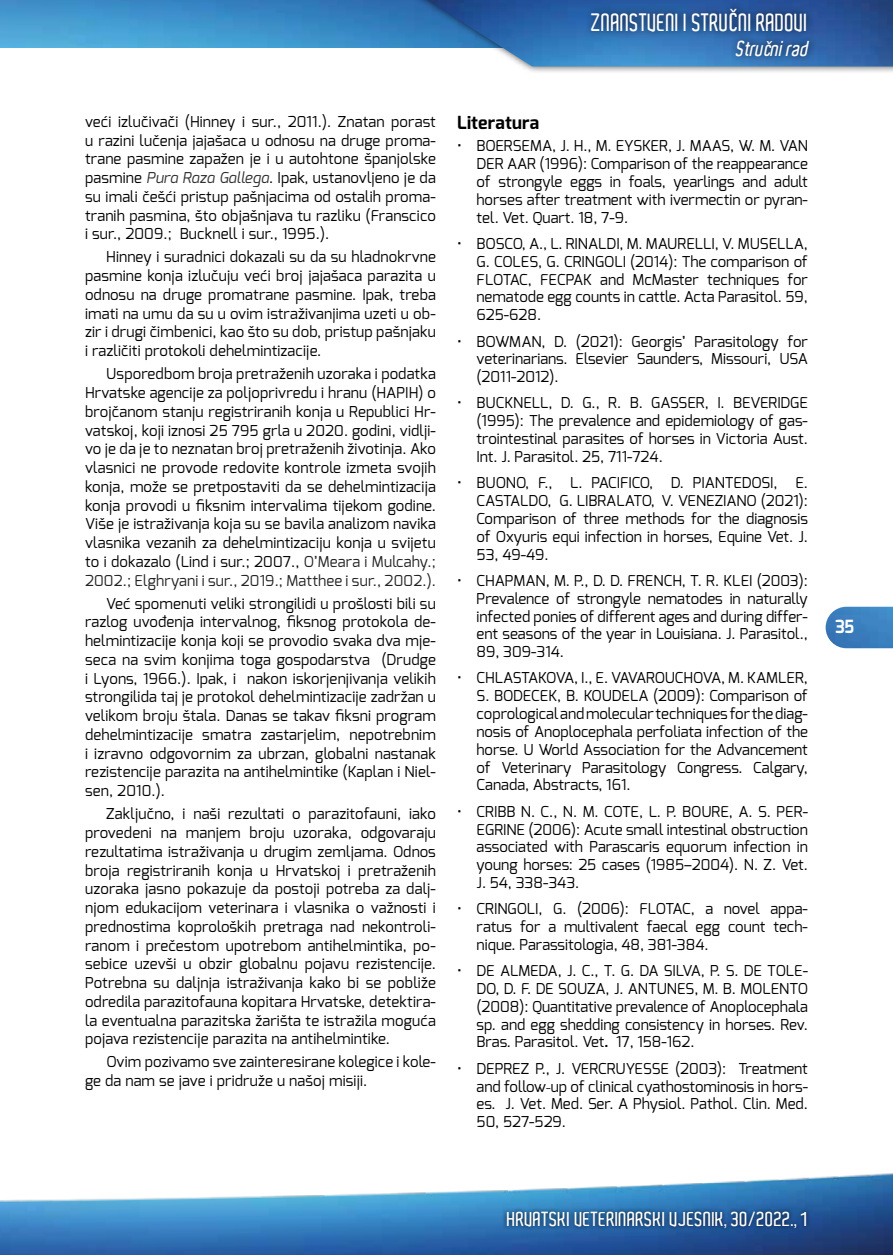
<style>
.page{position:relative;width:893px;height:1255px;background:#fff}
.page>*{position:absolute;margin:0;border:0;box-sizing:border-box;transform-origin:0 0}
.t1{font:600 24px "Aldo";color:#fff;scale:.9 1}
.t2{font:italic 600 21px "Aldo";color:#fff;scale:.9 1}
.t3{font:600 19.5px "Aldo";color:#fff}
.t4{font:700 18.15px "Exo";color:#fff;scale:.9 1}
.t5{font:700 18px "Exo";letter-spacing:.01em;color:#000}
.t6{font:15px/18.8px "Exo";color:#000;text-align:justify}
.s1{font-family:"Libel Suit Rg";font-weight:400;font-size:22.5px}
.s2{font-family:"Libel Suit Rg";font-weight:400;font-size:18.45px}
.s3{font-style:italic;color:#2e2e2e}
.s4{color:#222}
.s5{font-weight:700}
.s6{font-family:"Bodoni Svty Two OSITCTT"}
</style>
<div class="page">
<img style="left:0;top:0;width:388px;height:47px">
<div style="left:388px;top:0;width:505px;height:75px;background:#000;opacity:.75"></div>
<img style="left:395px;top:0;width:498px;height:66px">
<img style="left:0;top:1173px;width:893px;height:81px">
<img style="left:826px;top:606px;width:67px;height:42px">
<div style="left:503px;top:1207px;width:308px;height:25px;background:#000;opacity:.75"></div>
<div style="left:584px;top:1px;width:233px;height:63px;background:#000;opacity:.75"></div>
<h1 class="t1" style="left:591px;top:9px;width:242px">ZNANSTVENI I STRU<span class="s1">Č</span>NI RADOVI</h1>
<h2 class="t2" style="left:735px;top:36px;width:87px">Stru<span class="s2">č</span>nirad</h2>
<p class="t6" style="left:85px;top:112px;width:352px">veći izlučivači (Hinney i sur., 2011.). Znatan porast u razini lučenja jajašaca u odnosu na druge proma&shy;trane pasmine zapažen je i u autohtone španjolske pasmine <span class="s3">Pura Raza Gallega</span>. Ipak, ustanovljeno je da su imali češći pristup pašnjacima od ostalih proma&shy;tranih pasmina, što objašnjava tu razliku (Franscico i sur., 2009.; Bucknell i sur., 1995.).</p>
<p class="t6" style="left:85px;top:247px;width:352px;text-indent:21px">Hinney i suradnici dokazali su da su hladnokrvne pasmine konja izlučuju veći broj jajašaca parazita u odnosu na druge promatrane pasmine. Ipak, treba imati na umu da su u ovim istraživanjima uzeti u ob&shy;zir i drugi čimbenici, kao što su dob, pristup pašnjaku i različiti protokoli dehelmintizacije.</p>
<p class="t6" style="left:85px;top:364px;width:352px;text-indent:21px">Usporedbom broja pretraženih uzoraka i podatka Hrvatske agencije za poljoprivredu i hranu (HAPIH) o brojčanom stanju registriranih konja u Republici Hr&shy;vatskoj, koji iznosi 25 795 grla u 2020. godini, vidlji&shy;vo je da je to neznatan broj pretraženih životinja. Ako vlasnici ne provode redovite kontrole izmeta svojih konja, može se pretpostaviti da se dehelmintizacija konja provodi u fiksnim intervalima tijekom godine.<br>Više je istraživanja koja su se bavila analizom navika vlasnika vezanih za dehelmintizaciju konja u svijetu to i dokazalo (Lind i sur.; 2007., <span class="s4">O’Meara i Mulcahy.; 2002.; Elghryani i sur., 2019.; Matthee i sur., 2002.).</span></p>
<p class="t6" style="left:85px;top:593px;width:352px;text-indent:21px">Već spomenuti veliki strongilidi u prošlosti bili su razlog uvođenja intervalnog, fiksnog protokola de&shy;helmintizacije konja koji se provodio svaka dva mje&shy;seca na svim konjima toga gospodarstva (Drudge i Lyons, 1966.). Ipak, i nakon iskorjenjivanja velikih strongilida taj je protokol dehelmintizacije zadržan u velikom broju štala. Danas se takav fiksni program dehelmintizacije smatra zastarjelim, nepotrebnim i izravno odgovornim za ubrzan, globalni nastanak rezistencije parazita na antihelmintike (Kaplan i Niel&shy;sen, 2010.).</p>
<p class="t6" style="left:85px;top:804px;width:352px;text-indent:21px">Zaključno, i naši rezultati o parazitofauni, iako provedeni na manjem broju uzoraka, odgovaraju rezultatima istraživanja u drugim zemljama. Odnos broja registriranih konja u Hrvatskoj i pretraženih uzoraka jasno pokazuje da postoji potreba za dalj&shy;njom edukacijom veterinara i vlasnika o važnosti i prednostima koproloških pretraga nad nekontroli&shy;ranom i prečestom upotrebom antihelmintika, po&shy;sebice uzevši u obzir globalnu pojavu rezistencije.<br>Potrebna su daljnja istraživanja kako bi se pobliže odredila parazitofauna kopitara Hrvatske, detektira&shy;la eventualna parazitska žarišta te istražila moguća pojava rezistencije parazita na antihelmintike.</p>
<p class="t6" style="left:85px;top:1052px;width:352px;text-indent:21px">Ovim pozivamo sve zainteresirane kolegice i kole&shy;ge da nam se jave i pridruže u našoj misiji.</p>
<p class="t5" style="left:457px;top:111px;width:84px">Literatura</p>
<p class="t6" style="left:477px;top:137px;width:333px;line-height:17.9px;text-indent:-20px">• BOERSEMA, J. H., M. EYSKER, J. MAAS, W. M. VAN DER AAR (1996): Comparison of the reappearance of strongyle eggs in foals, yearlings and adult horses after treatment with ivermectin or pyran&shy;tel. Vet. Quart. 18, 7-9.</p>
<p class="t6" style="left:477px;top:234px;width:333px;line-height:17.9px;text-indent:-20px">• BOSCO, A., L. RINALDI, M. MAURELLI, V. MUSELLA, G. COLES, G. CRINGOLI (2014): The comparison of FLOTAC, FECPAK and McMaster techniques for nematode egg counts in cattle. Acta Parasitol. 59, 625-628.</p>
<p class="t6" style="left:477px;top:332px;width:333px;line-height:17.9px;text-indent:-20px">• BOWMAN, D. (2021): Georgis’ Parasitology for veterinarians. Elsevier Saunders, Missouri, USA (2011-2012).</p>
<p class="t6" style="left:477px;top:394px;width:333px;line-height:17.9px;text-indent:-20px">• BUCKNELL, D. G., R. B. GASSER, I. BEVERIDGE (1995): The prevalence and epidemiology of gas&shy;trointestinal parasites of horses in Victoria Aust.<br>Int. J. Parasitol. 25, 711-724.</p>
<p class="t6" style="left:477px;top:474px;width:333px;line-height:17.9px;text-indent:-19px">• BUONO, F., L. PACIFICO, D. PIANTEDOSI, E.<br>CASTALDO, G. LIBRALATO, V. VENEZIANO (2021):<br>Comparison of three methods for the diagnosis of Oxyuris equi infection in horses, Equine Vet. J.<br>53, 49-49.</p>
<p class="t6" style="left:477px;top:571px;width:333px;line-height:17.9px;text-indent:-20px">• CHAPMAN, M. P., D. D. FRENCH, T. R. KLEI (2003):<br>Prevalence of strongyle nematodes in naturally infected ponies of different ages and during differ&shy;ent seasons of the year in Louisiana. J. Parasitol., 89, 309-314.</p>
<p class="t6" style="left:477px;top:669px;width:333px;line-height:17.9px;text-indent:-20px">• CHLASTAKOVA, I., E. VAVAROUCHOVA, M. KAMLER, S. BODECEK, B. KOUDELA (2009): Comparison of coprological and molecular techniquesfor the diag&shy;nosis of Anoplocephala perfoliata infection of the horse. U World Association for the Advancement of Veterinary Parasitology Congress. Calgary, Canada, Abstracts, 161.</p>
<p class="t6" style="left:477px;top:802px;width:333px;line-height:17.9px;text-indent:-20px">• CRIBB N. C., N. M. COTE, L. P. BOURE, A. S. PER-EGRINE (2006): Acute small intestinal obstruction associated with Parascaris equorum infection in young horses: 25 cases (1985–2004). N. Z. Vet.<br>J. 54, 338-343.</p>
<p class="t6" style="left:477px;top:899px;width:333px;line-height:17.9px;text-indent:-20px">• CRINGOLI, G. (2006): FLOTAC, a novel appa&shy;ratus for a multivalent faecal egg count tech&shy;nique. Parassitologia, 48, 381-384.</p>
<p class="t6" style="left:477px;top:961px;width:333px;line-height:17.9px;text-indent:-20px">• DE ALMEDA, J. C., T. G. DA SILVA, P. S. DE TOLE-DO, D. F. DE SOUZA, J. ANTUNES, M. B. MOLENTO (2008): Quantitative prevalence of Anoplocephala sp. and egg shedding consistency in horses. Rev.<br>Bras. Parasitol. Vet<span class="s5">.</span> 17, 158-162.</p>
<p class="t6" style="left:477px;top:1059px;width:333px;line-height:17.9px;text-indent:-20px">• DEPREZ P., J. VERCRUYESSE (2003): Treatment and follow<span class="s6">‐</span>up of clinical cyathostominosis in hors&shy;es. J. Vet. Med. Ser. A Physiol. Pathol. Clin. Med.<br>50, 527-529.</p>
<p class="t4" style="left:835px;top:614px;width:22px">35</p>
<h3 class="t3" style="left:507px;top:1207px;width:302px">HRVATSKI VETERINARSKI VJESNIK, 30/2022., 1</h3>
</div>
